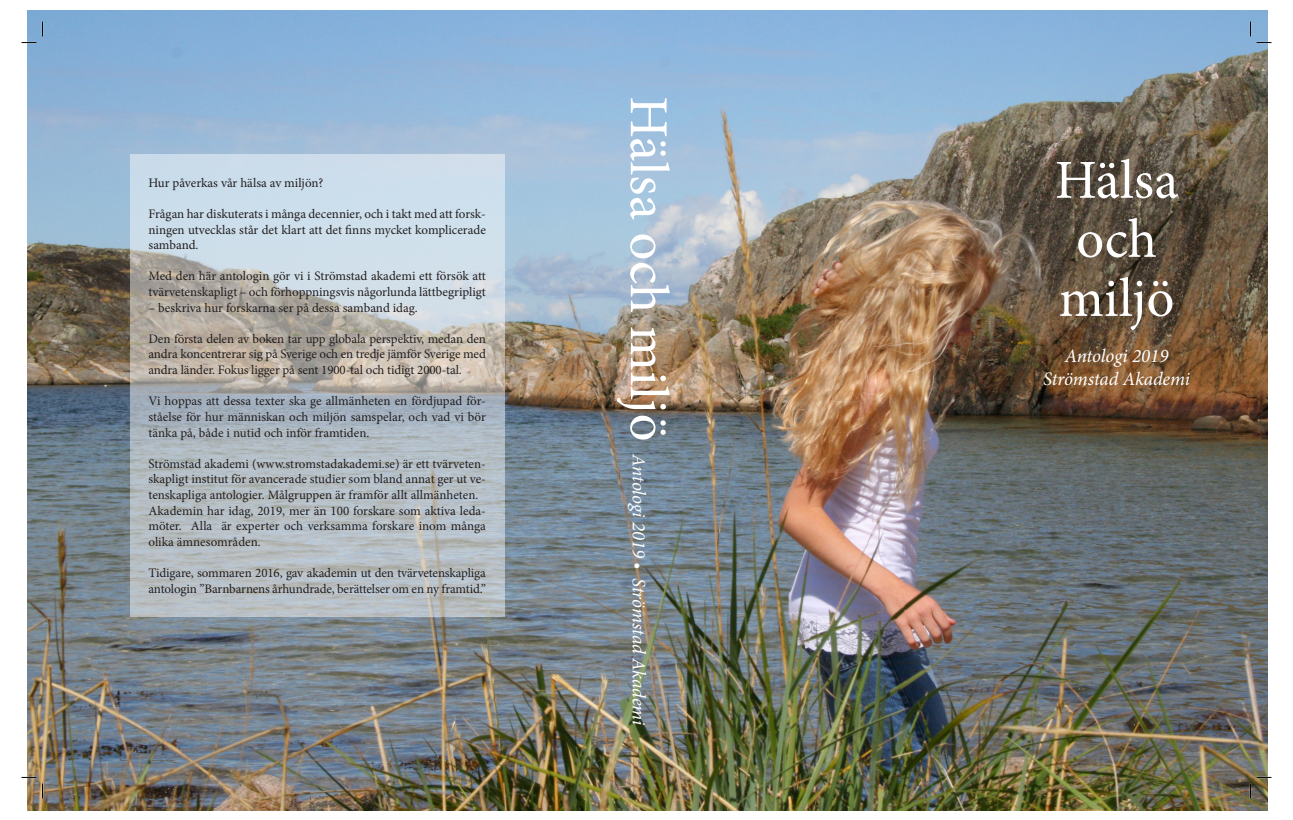
<style>
.page{position:relative;width:1293px;height:820px;background:#fff}
.page>*{position:absolute;margin:0;border:0;box-sizing:border-box;transform-origin:0 0}
.Rubrik_kapitel{font:55px "Minion Pro";color:#fff}
.Rubrik_kapitel-2{font:italic 19px "Minion Pro";letter-spacing:-.005em;color:#fff}
.underrubrik{font:italic 19px "Minion Pro";letter-spacing:-.01em;color:#fff}
.brödtext{font:13px/15.6px "Minion Pro";letter-spacing:-.005em;color:#231f20;text-align:justify}
</style>
<div class="page">
<img style="left:27px;top:11px;width:1240px;height:798px">
<svg style="left:130px;top:154px;width:374px;height:462px;background:#bbc3c7"></svg>
<svg style="left:22px;top:22px;width:21px;height:21px"></svg>
<svg style="left:22px;top:776px;width:21px;height:22px"></svg>
<svg style="left:1249px;top:22px;width:22px;height:21px"></svg>
<svg style="left:1249px;top:776px;width:22px;height:22px"></svg>
<p class="brödtext" style="left:148px;top:175px;width:177px">Hur påverkas vår hälsa av miljön?</p>
<p class="brödtext" style="left:148px;top:206px;width:339px">Frågan har diskuterats i många decennier, och i takt med att forsk&shy;ningen utvecklas står det klart att det finns mycket komplicerade samband.</p>
<p class="brödtext" style="left:148px;top:268px;width:339px">Med den här antologin gör vi i Strömstad akademi ett försök att tvärvetenskapligt – och förhoppningsvis någorlunda lättbegripligt</p>
<p class="brödtext" style="left:148px;top:299px;width:271px">– beskriva hur forskarna ser på dessa samband idag.</p>
<p class="brödtext" style="left:148px;top:331px;width:339px">Den första delen av boken tar upp globala perspektiv, medan den andra koncentrerar sig på Sverige och en tredje jämför Sverige med andra länder. Fokus ligger på sent 1900-tal och tidigt 2000-tal.</p>
<p class="brödtext" style="left:148px;top:393px;width:339px">Vi hoppas att dessa texter ska ge allmänheten en fördjupad för&shy;ståelse för hur människan och miljön samspelar, och vad vi bör tänka på, både i nutid och inför framtiden.</p>
<p class="brödtext" style="left:148px;top:455px;width:339px">Strömstad akademi (www.stromstadakademi.se) är ett tvärveten&shy;skapligt institut för avancerade studier som bland annat ger ut ve&shy;tenskapliga antologier. Målgruppen är framför allt allmänheten.</p>
<p class="brödtext" style="left:148px;top:502px;width:339px">Akademin har idag, 2019, mer än 100 forskare som aktiva leda&shy;möter. Alla är experter och verksamma forskare inom många olika ämnesområden.</p>
<p class="brödtext" style="left:148px;top:565px;width:339px">Tidigare, sommaren 2016, gav akademin ut den tvärvetenskapliga antologin ”Barnbarnens århundrade, berättelser om en ny framtid.”</p>
<p class="Rubrik_kapitel" style="left:685px;top:96px;width:347px;rotate:90deg">Hälsa och miljö</p>
<p class="Rubrik_kapitel-2" style="left:652px;top:454px;width:272px;rotate:90deg">Antologi 2019 • Strömstad Akademi</p>
<p class="Rubrik_kapitel" style="left:1054px;top:143px;width:125px">Hälsa</p>
<p class="Rubrik_kapitel" style="left:1076px;top:202px;width:82px">och</p>
<p class="Rubrik_kapitel" style="left:1058px;top:261px;width:117px">miljö</p>
<p class="underrubrik" style="left:1064px;top:343px;width:105px">Antologi 2019</p>
<p class="underrubrik" style="left:1043px;top:366px;width:148px">Strömstad Akademi</p>
</div>
